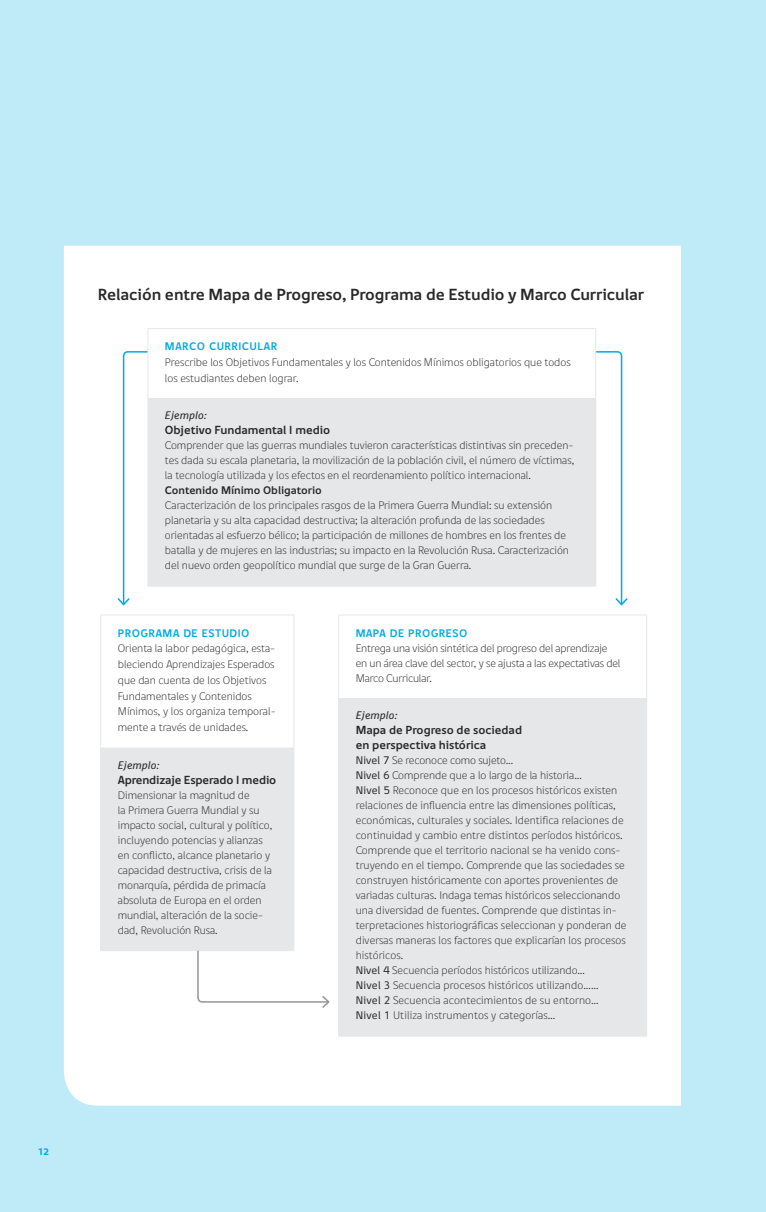
<style>
.page{position:relative;width:766px;height:1212px;background:#fff}
.page>*{position:absolute;margin:0;border:0;box-sizing:border-box;transform-origin:0 0}
.t1{font:700 16.5px "Digna";letter-spacing:-.005em;color:#292829}
.t2{font:700 12px/15px "Digna";color:#292829}
.t3{font:700 12px "Digna SC";color:#00abdf}
.t4{font:11.25px/15px "Dignathin";color:#292829}
.t5{font:700 11.25px "Digna SC";letter-spacing:.025em;color:#00abdf}
.t6{font:700 11.25px "Digna";color:#292829}
.t7{font:italic 11.25px "Digna";color:#292829}
.s1{font-family:"Digna"}
</style>
<div class="page">
<div style="left:0;top:0;width:765px;height:1212px;background:#bfeaf7"></div>
<div style="left:64px;top:246px;width:616px;height:860px;background:#fff"></div>
<svg style="left:594px;top:350px;width:35px;height:257px;background:#f1fafd"></svg>
<div style="left:338px;top:615px;width:308px;height:83px;background:#fff"></div>
<div style="left:338px;top:698px;width:308px;height:338px;background:#e6e7e8"></div>
<hr style="left:646px;top:699px;width:1px;height:337px;background:#e6e7e8">
<hr style="left:338px;top:1036px;width:308px;height:1px;background:#e6e7e8">
<hr style="left:338px;top:615px;width:309px;height:1px;background:#e6e7e8">
<hr style="left:338px;top:615px;width:1px;height:83px;background:#e6e7e8">
<hr style="left:646px;top:615px;width:1px;height:83px;background:#e6e7e8">
<hr style="left:338px;top:698px;width:309px;height:1px;background:#e6e7e8">
<div style="left:101px;top:615px;width:193px;height:133px;background:#fff"></div>
<div style="left:101px;top:748px;width:193px;height:202px;background:#e6e7e8"></div>
<hr style="left:100px;top:748px;width:1px;height:202px;background:#e6e7e8">
<hr style="left:100px;top:950px;width:194px;height:1px;background:#e6e7e8">
<hr style="left:100px;top:615px;width:194px;height:1px;background:#e6e7e8">
<hr style="left:100px;top:615px;width:1px;height:133px;background:#e6e7e8">
<hr style="left:293px;top:615px;width:1px;height:133px;background:#e6e7e8">
<svg style="left:116px;top:350px;width:34px;height:257px;background:#edf8fc"></svg>
<svg style="left:196px;top:949px;width:135px;height:60px;background:#fafafa"></svg>
<div style="left:148px;top:329px;width:447px;height:70px;background:#fff"></div>
<div style="left:148px;top:399px;width:447px;height:187px;background:#e6e7e8"></div>
<hr style="left:595px;top:399px;width:1px;height:187px;background:#e6e7e8">
<hr style="left:148px;top:586px;width:447px;height:1px;background:#e6e7e8">
<hr style="left:147px;top:328px;width:449px;height:1px;background:#e6e7e8">
<hr style="left:147px;top:329px;width:1px;height:69px;background:#e6e7e8">
<hr style="left:595px;top:329px;width:1px;height:69px;background:#e6e7e8">
<hr style="left:147px;top:398px;width:449px;height:1px;background:#e6e7e8">
<h1 class="t1" style="left:98px;top:284px;width:547px">Relación entre Mapa de Progreso, Programa de Estudio y Marco Curricular</h1>
<p class="t5" style="left:165px;top:339px;width:114px">MARCO CURRICULAR</p>
<p class="t4" style="left:165px;top:354px;width:407px;line-height:15.8px">Prescribe los Objetivos Fundamentales y los Contenidos Mínimos obligatorios que todos los estudiantes deben lograr.</p>
<p class="t7" style="left:165px;top:409px;width:43px">Ejemplo:</p>
<p class="t2" style="left:165px;top:422px;width:167px">Objetivo Fundamental I medio</p>
<p class="t4" style="left:165px;top:438px;width:411px;text-align:justify">Comprender que las guerras mundiales tuvieron características distintivas sin preceden&shy;tes dada su escala planetaria, la movilización de la población civil, el número de víctimas, la tecnología utilizada y los efectos en el reordenamiento político internacional.</p>
<p class="t6" style="left:165px;top:483px;width:158px">Contenido Mínimo Obligatorio</p>
<p class="t4" style="left:165px;top:498px;width:405px">Caracterización de los principales rasgos de la Primera Guerra Mundial: su extensión planetaria y su alta capacidad destructiva; la alteración profunda de las sociedades orientadas al esfuerzo bélico; la participación de millones de hombres en los frentes de batalla y de mujeres en las industrias; su impacto en la Revolución Rusa. Caracterización del nuevo orden geopolítico mundial que surge de la Gran Guerra.</p>
<p class="t5" style="left:118px;top:626px;width:133px">PROGRAMA DE ESTUDIO</p>
<p class="t4" style="left:118px;top:641px;width:159px;line-height:15.8px">Orienta la labor pedagógica, esta&shy;bleciendo Aprendizajes Esperados que dan cuenta de los Objetivos<br>Fundamentales y Contenidos<br>Mínimos, y los organiza temporal&shy;mente a través de unidades.</p>
<p class="t7" style="left:118px;top:758px;width:43px">Ejemplo:</p>
<p class="t2" style="left:118px;top:772px;width:160px">Aprendizaje Esperado I medio</p>
<p class="t4" style="left:118px;top:787px;width:156px">Dimensionar la magnitud de<br>la Primera Guerra Mundial y su impacto social, cultural y político, incluyendo potencias y alianzas en conflicto, alcance planetario y capacidad destructiva, crisis de la monarquía, pérdida de primacía absoluta de Europa en el orden mundial, alteración de la socie&shy;dad, Revolución Rusa.</p>
<p class="t5" style="left:355px;top:626px;width:113px">MAPA DE PROGRESO</p>
<p class="t4" style="left:355px;top:640px;width:266px">Entrega una visión sintética del progreso del aprendizaje en un área clave del sector, y se ajusta a las expectativas del<br>Marco Curricular.</p>
<p class="t7" style="left:355px;top:708px;width:43px">Ejemplo:</p>
<p class="t2" style="left:355px;top:722px;width:168px">Mapa de Progreso de sociedad en perspectiva histórica</p>
<p class="t4" style="left:355px;top:753px;width:272px"><span class="s1">Nivel 7</span> Se reconoce como sujeto…<br><span class="s1">Nivel 6</span> Comprende que a lo largo de la historia…<br><span class="s1">Nivel 5</span> Reconoce que en los procesos históricos existen relaciones de influencia entre las dimensiones políticas, económicas, culturales y sociales. Identifica relaciones de continuidad y cambio entre distintos períodos históricos.<br>Comprende que el territorio nacional se ha venido cons&shy;truyendo en el tiempo. Comprende que las sociedades se construyen históricamente con aportes provenientes de variadas culturas. Indaga temas históricos seleccionando una diversidad de fuentes. Comprende que distintas in&shy;terpretaciones historiográficas seleccionan y ponderan de diversas maneras los factores que explicarían los procesos históricos.<br><span class="s1">Nivel 4</span> Secuencia períodos históricos utilizando…<br><span class="s1">Nivel 3</span> Secuencia procesos históricos utilizando……<br><span class="s1">Nivel 2</span> Secuencia acontecimientos de su entorno… <span class="s1">Nivel 1</span> Utiliza instrumentos y categorías…</p>
<p class="t3" style="left:38px;top:1143px;width:12px">12</p>
</div>
